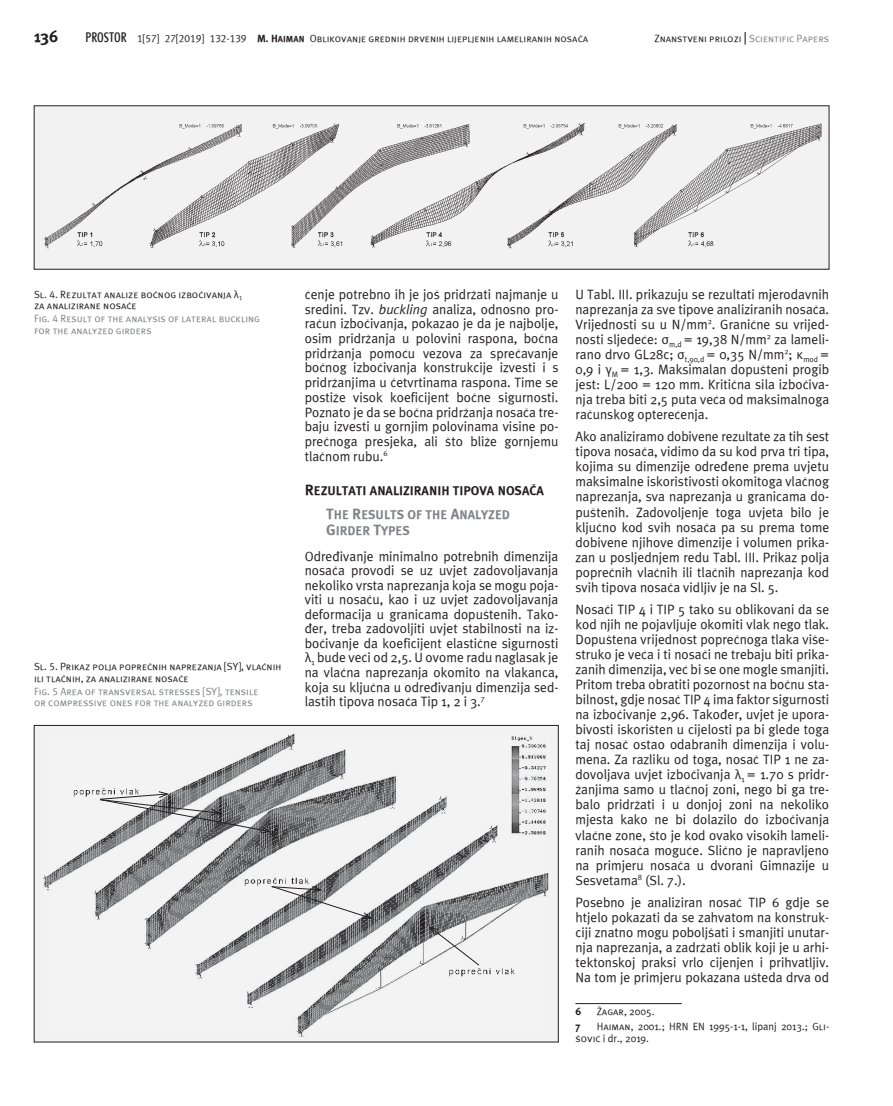
<style>
.page{position:relative;width:893px;height:1106px;background:#fff}
.page>*{position:absolute;margin:0;border:0;box-sizing:border-box;transform-origin:0 0}
.t1{font:700 16.5px "Meta";color:#231f20}
.t2{font:13.5px/15px "Meta";color:#231f20;text-align:justify}
.t3{font:12.75px/24px "Meta Bold SC850";color:#231f20}
.t4{font:12.75px "Meta Bold SC850";color:#808285}
.t5{font:10.5px/11.4px "Meta Caps";color:#231f20}
.t6{font:10.5px/11.4px "Meta Caps";color:#808285}
.t7{font:10.5px/11.7px "Meta";color:#231f20}
.t8{font:700 10.5px "Meta";color:#231f20}
.s1{font-family:"A Futura";font-stretch:condensed;font-size:13.5px}
.s2{font-family:"Meta Bold SC850"}
.s3{font-family:"Meta Bold SC850";font-size:8.85px}
.s4{color:#808285}
.s5{font-family:"Meta Pro"}
.s6{font-style:italic}
.s7{font-size:15px}
.s8{font-size:15px;color:#808285}
.s9{font-family:"Meta"}
.s10{font-family:"Meta Caps"}
</style>
<div class="page">
<hr style="left:575px;top:1003px;width:107px;height:1px;background:#231f20">
<div style="left:34px;top:725px;width:524px;height:317px;background:#f2f2f3"></div>
<img style="left:44px;top:733px;width:505px;height:303px">
<div style="left:34px;top:725px;width:524px;height:317px;border:1px solid #231f20"></div>
<div style="left:34px;top:106px;width:795px;height:163px;background:#f2f2f3"></div>
<img style="left:43px;top:123px;width:779px;height:126px">
<svg style="left:271px;top:885px;width:101px;height:34px"></svg>
<svg style="left:429px;top:926px;width:50px;height:39px"></svg>
<svg style="left:100px;top:791px;width:171px;height:42px"></svg>
<p class="t1" style="left:34px;top:26px;width:26px">136</p>
<p class="t5" style="left:86px;top:33px;width:504px"><span class="s1">PROSTOR</span> 1[57] 27[2019] 132-139 <span class="s2">M. H</span><span class="s3">AIMAN</span> Oblikovanje grednih drvenih lijepljenih lameliranih nosača</p>
<p class="t5" style="left:654px;top:33px;width:176px">Znanstveni prilozi <span class="s4">Scientific Papers</span></p>
<p class="t5" style="left:34px;top:288px;width:210px">Sl. 4. Rezultat analize bočnog izbočivanja <span class="s5">λ</span><sub>1 </sub>za analizirane nosače</p>
<p class="t6" style="left:34px;top:312px;width:227px">Fig. 4 Result of the analysis of lateral buckling for the analyzed girders</p>
<p class="t5" style="left:34px;top:661px;width:249px">Sl. 5. Prikaz polja poprečnih naprezanja [SY], vlačnih ili tlačnih, za analizirane nosače</p>
<p class="t6" style="left:34px;top:685px;width:226px">Fig. 5 Area of transversal stresses [SY], tensile or compressive ones for the analyzed girders</p>
<p class="t2" style="left:305px;top:287px;width:255px">ćenje potrebno ih je još pridržati najmanje u sredini. Tzv. <span class="s6">buckling</span> analiza, odnosno pro&shy;račun izbočivanja, pokazao je da je najbolje, osim pridržanja u polovini raspona, bočna pridržanja pomoću vezova za sprečavanje bočnog izbočivanja konstrukcije izvesti i s pridržanjima u četvrtinama raspona. Time se postiže visok koeficijent bočne sigurnosti.<br>Poznato je da se bočna pridržanja nosača tre&shy;baju izvesti u gornjim polovinama visine po&shy;prečnoga presjeka, ali što bliže gornjemu tlačnom rubu.<sup>6</sup></p>
<p class="t3" style="left:326px;top:478px;width:219px;text-indent:-21px"><span class="s7">R</span>EZU LTATI ANALIZIRANIH TIPOVA NOSAČA<br><span class="s8">T</span><span class="s4">H E</span> <span class="s8">R</span><span class="s4">ESU LTS OF TH E</span> <span class="s8">A</span><span class="s4">NALYZED</span></p>
<p class="t4" style="left:326px;top:522px;width:85px"><span class="s7">G</span>IRDER <span class="s7">T</span>YPES</p>
<p class="t2" style="left:305px;top:548px;width:255px;line-height:14.5px">Određivanje minimalno potrebnih dimenzija nosača provodi se uz uvjet zadovoljavanja nekoliko vrsta naprezanja koja se mogu poja&shy;viti u nosaču, kao i uz uvjet zadovoljavanja deformacija u granicama dopuštenih. Tako&shy;đer, treba zadovoljiti uvjet stabilnosti na iz&shy;bočivanje da koeficijent elastične sigurnosti <span class="s5">λ</span><sub>1</sub> bude veći od 2,5. U ovome radu naglasak je na vlačna naprezanja okomito na vlakanca, koja su ključna u određivanju dimenzija sed&shy;lastih tipova nosača Tip 1, 2 i 3.<sup>7</sup></p>
<p class="t2" style="left:575px;top:286px;width:255px">U Tabl. III. prikazuju se rezultati mjerodavnih naprezanja za sve tipove analiziranih nosača.<br>Vrijednosti su u N/mm<sup>2</sup>. Granične su vrijed&shy;nosti sljedeće: <span class="s5">σ</span><sub>m,d</sub> = 19,38 N/mm<sup>2</sup> za lameli&shy;rano drvo GL28c; <span class="s5">σ</span><sub>t,90,d</sub> = 0,35 N/mm<sup>2</sup>; <span class="s5">κ</span><sub>mod</sub> = 0,9 i <span class="s5">γ</span><sub>M</sub> = 1,3. Maksimalan dopušteni progib jest: L/200 = 120 mm. Kritična sila izbočiva&shy;nja treba biti 2,5 puta veća od maksimalnoga računskog opterećenja.</p>
<p class="t2" style="left:575px;top:429px;width:255px">Ako analiziramo dobivene rezultate za tih šest tipova nosača, vidimo da su kod prva tri tipa, kojima su dimenzije određene prema uvjetu maksimalne iskoristivosti okomitoga vlačnog naprezanja, sva naprezanja u granicama do&shy;puštenih. Zadovoljenje toga uvjeta bilo je ključno kod svih nosača pa su prema tome dobivene njihove dimenzije i volumen prika&shy;zan u posljednjem redu Tabl. III. Prikaz polja poprečnih vlačnih ili tlačnih naprezanja kod svih tipova nosača vidljiv je na Sl. 5.</p>
<p class="t2" style="left:575px;top:601px;width:255px">Nosači TIP 4 i TIP 5 tako su oblikovani da se kod njih ne pojavljuje okomiti vlak nego tlak.<br>Dopuštena vrijednost poprečnoga tlaka više&shy;struko je veća i ti nosači ne trebaju biti prika&shy;zanih dimenzija, već bi se one mogle smanjiti.<br>Pritom treba obratiti pozornost na bočnu sta&shy;bilnost, gdje nosač TIP 4 ima faktor sigurnosti na izbočivanje 2,96. Također, uvjet je upora&shy;bivosti iskorišten u cijelosti pa bi glede toga taj nosač ostao odabranih dimenzija i volu&shy;mena. Za razliku od toga, nosač TIP 1 ne za&shy;dovoljava uvjet izbočivanja <span class="s5">λ</span><sub>1</sub> = 1.70 s pridr&shy;žanjima samo u tlačnoj zoni, nego bi ga tre&shy;balo pridržati i u donjoj zoni na nekoliko mjesta kako ne bi dolazilo do izbočivanja vlačne zone, što je kod ovako visokih lameli&shy;ranih nosača moguće. Slično je napravljeno na primjeru nosača u dvorani Gimnazije u Sesvetama<sup>8</sup> (Sl. 7.).</p>
<p class="t2" style="left:575px;top:894px;width:255px">Posebno je analiziran nosač TIP 6 gdje se htjelo pokazati da se zahvatom na konstruk&shy;ciji znatno mogu poboljšati i smanjiti unutar&shy;nja naprezanja, a zadržati oblik koji je u arhi&shy;tektonskoj praksi vrlo cijenjen i prihvatljiv.<br>Na tom je primjeru pokazana ušteda drva od</p>
<p class="t8" style="left:575px;top:1004px;width:7px">6</p>
<p class="t5" style="left:597px;top:1005px;width:59px">Žagar, <span class="s9">2005.</span></p>
<p class="t8" style="left:575px;top:1020px;width:6px">7</p>
<p class="t7" style="left:575px;top:1020px;width:254px;text-indent:21px"><span class="s10">Haiman,</span> 2001.; HRN EN 1995-1-1, lipanj 2013.; <span class="s10">Gli&shy;šović</span> i dr., 2019.</p>
</div>
